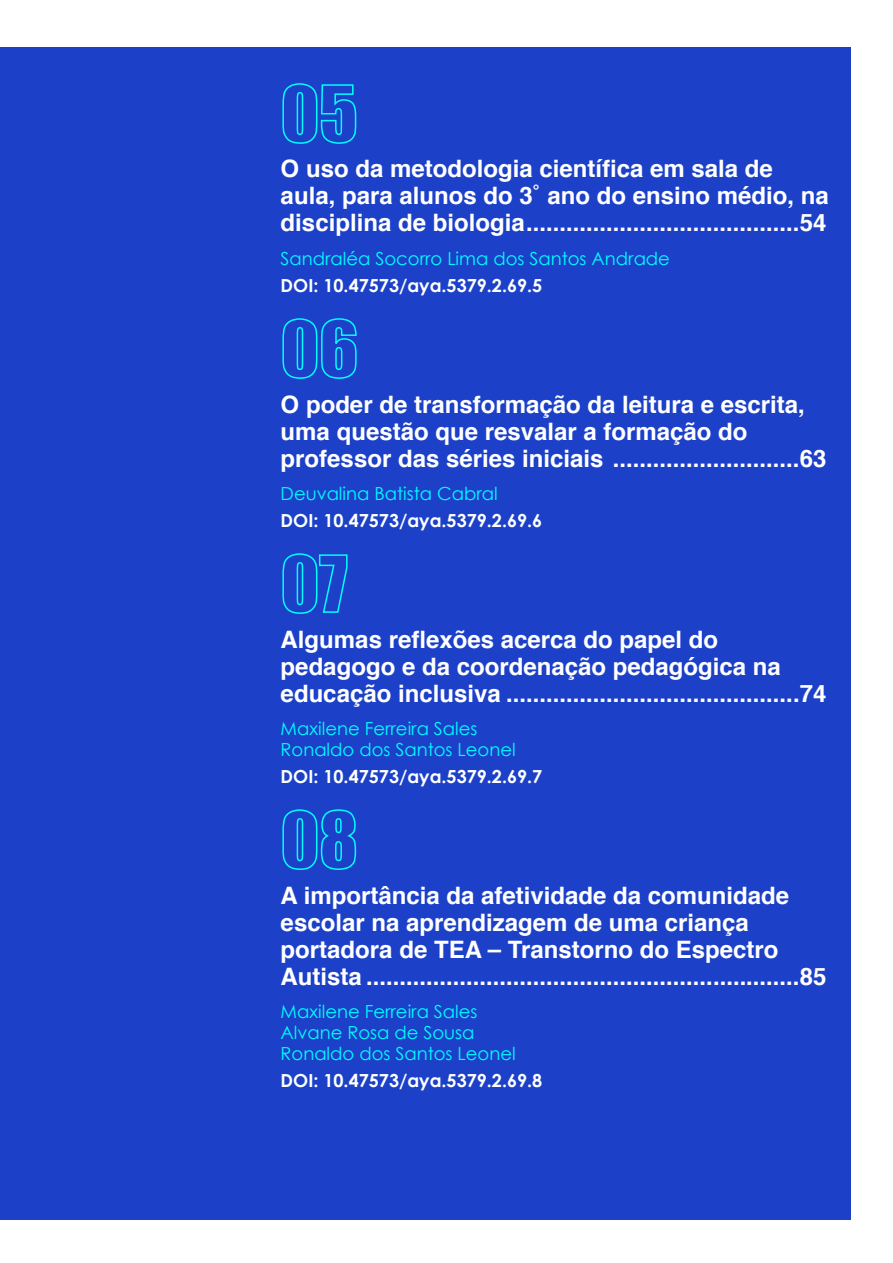
<style>
.page{position:relative;width:893px;height:1263px;background:#fff}
.page>*{position:absolute;margin:0;border:0;box-sizing:border-box;transform-origin:0 0}
.t1{font:700 24px/27px "Helvetica";color:#fff}
.t2{font:18px/21px "Century Gothic";color:#0ff}
.t3{font:700 18px "Century Gothic";color:#fff}
</style>
<div class="page">
<div style="left:0;top:47px;width:850px;height:1172px;background:#1c41c8"></div>
<svg style="left:282px;top:83px;width:75px;height:61px"></svg>
<svg style="left:282px;top:318px;width:75px;height:61px"></svg>
<svg style="left:282px;top:553px;width:66px;height:61px"></svg>
<svg style="left:282px;top:809px;width:75px;height:61px"></svg>
<p class="t1" style="left:281px;top:156px;width:550px">O uso da metodologia científica em sala de aula, para alunos do 3˚ ano do ensino médio, na disciplina de biologia.........................................54</p>
<p class="t2" style="left:281px;top:248px;width:391px">Sandraléa Socorro Lima dos Santos Andrade</p>
<p class="t3" style="left:281px;top:272px;width:263px">DOI: 10.47573/aya.5379.2.69.5</p>
<p class="t1" style="left:281px;top:391px;width:547px">O poder de transformação da leitura e escrita, uma questão que resvalar a formação do professor das séries iniciais ............................63</p>
<p class="t2" style="left:281px;top:483px;width:218px">Deuvalina Batista Cabral</p>
<p class="t3" style="left:281px;top:507px;width:263px">DOI: 10.47573/aya.5379.2.69.6</p>
<p class="t1" style="left:281px;top:626px;width:547px">Algumas reflexões acerca do papel do pedagogo e da coordenação pedagógica na educação inclusiva ............................................74</p>
<p class="t2" style="left:281px;top:718px;width:236px">Maxilene Ferreira Sales<br>Ronaldo dos Santos Leonel</p>
<p class="t3" style="left:281px;top:763px;width:263px">DOI: 10.47573/aya.5379.2.69.7</p>
<p class="t1" style="left:281px;top:882px;width:547px">A importância da afetividade da comunidade escolar na aprendizagem de uma criança portadora de TEA – Transtorno do Espectro Autista .................................................................85</p>
<p class="t2" style="left:281px;top:1001px;width:236px">Maxilene Ferreira Sales<br>Alvane Rosa de Sousa<br>Ronaldo dos Santos Leonel</p>
<p class="t3" style="left:281px;top:1067px;width:263px">DOI: 10.47573/aya.5379.2.69.8</p>
</div>
